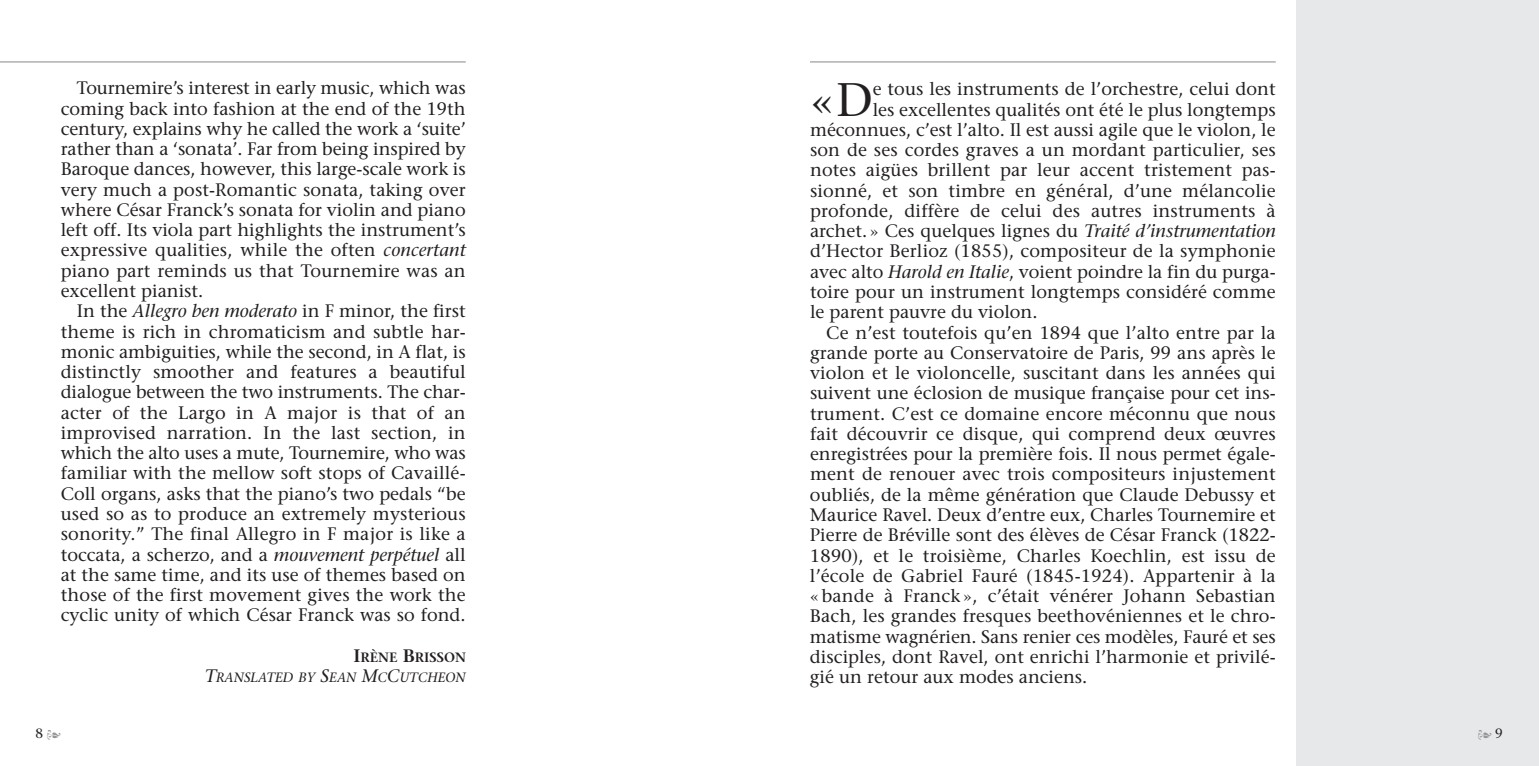
<style>
.page{position:relative;width:1539px;height:766px;background:#fff}
.page>*{position:absolute;margin:0;border:0;box-sizing:border-box;transform-origin:0 0}
.t1{font:46.8px "Stone Serif";color:#231f20}
.t2{font:18px/20.2px "Stone Serif";letter-spacing:.005em;color:#231f20;text-align:justify}
.t3{font:italic 13.5px/20.2px "Stone Serif";color:#231f20;text-align:right}
.t4{font:13.5px "Stone Serif";color:#231f20}
.t5{font:13.5px "L Decoration Pi One";color:#939598}
.s1{font-style:italic}
.s2{font-weight:600;font-style:normal;font-size:18px}
.s3{font-weight:600;font-style:normal}
.s4{font-size:18px}
.s5{font-family:"L Decoration Pi One";color:#939598}
.s6{font-family:"Stone Serif";color:#231f20}
</style>
<div class="page">
<div style="left:1296px;top:0;width:243px;height:765px;background:#e7e8e9"></div>
<hr style="left:0;top:61px;width:466px;height:1px;background:#939598">
<hr style="left:810px;top:61px;width:466px;height:1px;background:#939598">
<p class="t2" style="left:61px;top:80px;width:407px;text-indent:16px">Tournemire’s interest in early music, which was coming back into fashion at the end of the 19th century, explains why he called the work a ‘suite’ rather than a ‘sonata’. Far from being inspired by Baroque dances, however, this large-scale work is very much a post-Romantic sonata, taking over where César Franck’s sonata for violin and piano left off. Its viola part highlights the instrument’s expressive qualities, while the often <span class="s1">concertant </span>piano part reminds us that Tournemire was an excellent pianist.</p>
<p class="t2" style="left:61px;top:302px;width:407px;text-indent:16px">In the <span class="s1">Allegro ben moderato</span> in F minor, the first theme is rich in chromaticism and subtle har&shy;monic ambiguities, while the second, in A flat, is distinctly smoother and features a beautiful dialogue between the two instruments. The char&shy;acter of the Largo in A major is that of an improvised narration. In the last section, in which the alto uses a mute, Tournemire, who was familiar with the mellow soft stops of Cavaillé-Coll organs, asks that the piano’s two pedals “be used so as to produce an extremely mysterious sonority.” The final Allegro in F major is like a toccata, a scherzo, and a <span class="s1">mouvement perpétuel</span> all at the same time, and its use of themes based on those of the first movement gives the work the cyclic unity of which César Franck was so fond.</p>
<p class="t3" style="left:205px;top:648px;width:263px"><span class="s2">I</span><span class="s3">RÈNE</span> <span class="s2">B</span><span class="s3">RISSON<br></span><span class="s4">T</span>RANSLATED BY <span class="s4">S</span>EAN <span class="s4">M</span>C<span class="s4">C</span>UTCHEON</p>
<h1 class="t1" style="left:810px;top:81px;width:65px">«D</h1>
<p class="t2" style="left:873px;top:81px;width:405px">e tous les instruments de l’orchestre, celui dont</p>
<p class="t2" style="left:873px;top:101px;width:405px">les excellentes qualités ont été le plus longtemps</p>
<p class="t2" style="left:810px;top:121px;width:467px">méconnues, c’est l’alto. Il est aussi agile que le violon, le</p>
<p class="t2" style="left:810px;top:141px;width:467px">son de ses cordes graves a un mordant particulier, ses</p>
<p class="t2" style="left:810px;top:162px;width:467px">notes aigües brillent par leur accent tristement pas-</p>
<p class="t2" style="left:810px;top:182px;width:467px">sionné, et son timbre en général, d’une mélancolie</p>
<p class="t2" style="left:810px;top:202px;width:467px">profonde, diffère de celui des autres instruments à</p>
<p class="t2" style="left:810px;top:222px;width:467px">archet.» Ces quelques lignes du <span class="s1">Traité d’instrumentation</span></p>
<p class="t2" style="left:810px;top:243px;width:467px">d’Hector Berlioz (1855), compositeur de la symphonie</p>
<p class="t2" style="left:810px;top:263px;width:467px">avec alto <span class="s1">Harold en Italie</span>, voient poindre la fin du purga-</p>
<p class="t2" style="left:810px;top:283px;width:467px">toire pour un instrument longtemps considéré comme</p>
<p class="t2" style="left:810px;top:303px;width:229px">le parent pauvre du violon.</p>
<p class="t2" style="left:826px;top:324px;width:451px">Ce n’est toutefois qu’en 1894 que l’alto entre par la</p>
<p class="t2" style="left:810px;top:344px;width:467px">grande porte au Conservatoire de Paris, 99 ans après le</p>
<p class="t2" style="left:810px;top:364px;width:467px">violon et le violoncelle, suscitant dans les années qui</p>
<p class="t2" style="left:810px;top:384px;width:467px">suivent une éclosion de musique française pour cet ins-</p>
<p class="t2" style="left:810px;top:405px;width:467px">trument. C’est ce domaine encore méconnu que nous</p>
<p class="t2" style="left:810px;top:425px;width:467px">fait découvrir ce disque, qui comprend deux œuvres</p>
<p class="t2" style="left:810px;top:445px;width:467px">enregistrées pour la première fois. Il nous permet égale-</p>
<p class="t2" style="left:810px;top:465px;width:467px">ment de renouer avec trois compositeurs injustement</p>
<p class="t2" style="left:810px;top:486px;width:467px">oubliés, de la même génération que Claude Debussy et</p>
<p class="t2" style="left:810px;top:506px;width:467px">Maurice Ravel. Deux d’entre eux, Charles Tournemire et</p>
<p class="t2" style="left:810px;top:526px;width:467px">Pierre de Bréville sont des élèves de César Franck (1822-</p>
<p class="t2" style="left:810px;top:546px;width:467px">1890), et le troisième, Charles Koechlin, est issu de</p>
<p class="t2" style="left:810px;top:567px;width:467px">l’école de Gabriel Fauré (1845-1924). Appartenir à la</p>
<p class="t2" style="left:810px;top:587px;width:467px">«bande à Franck», c’était vénérer Johann Sebastian</p>
<p class="t2" style="left:810px;top:607px;width:467px">Bach, les grandes fresques beethovéniennes et le chro-</p>
<p class="t2" style="left:810px;top:627px;width:467px">matisme wagnérien. Sans renier ces modèles, Fauré et ses</p>
<p class="t2" style="left:810px;top:648px;width:467px">disciples, dont Ravel, ont enrichi l’harmonie et privilé-</p>
<p class="t2" style="left:810px;top:668px;width:279px">gié un retour aux modes anciens.</p>
<p class="t4" style="left:36px;top:728px;width:27px">8 <span class="s5">-</span></p>
<p class="t5" style="left:1478px;top:725px;width:26px">-<span class="s6">9</span></p>
</div>
